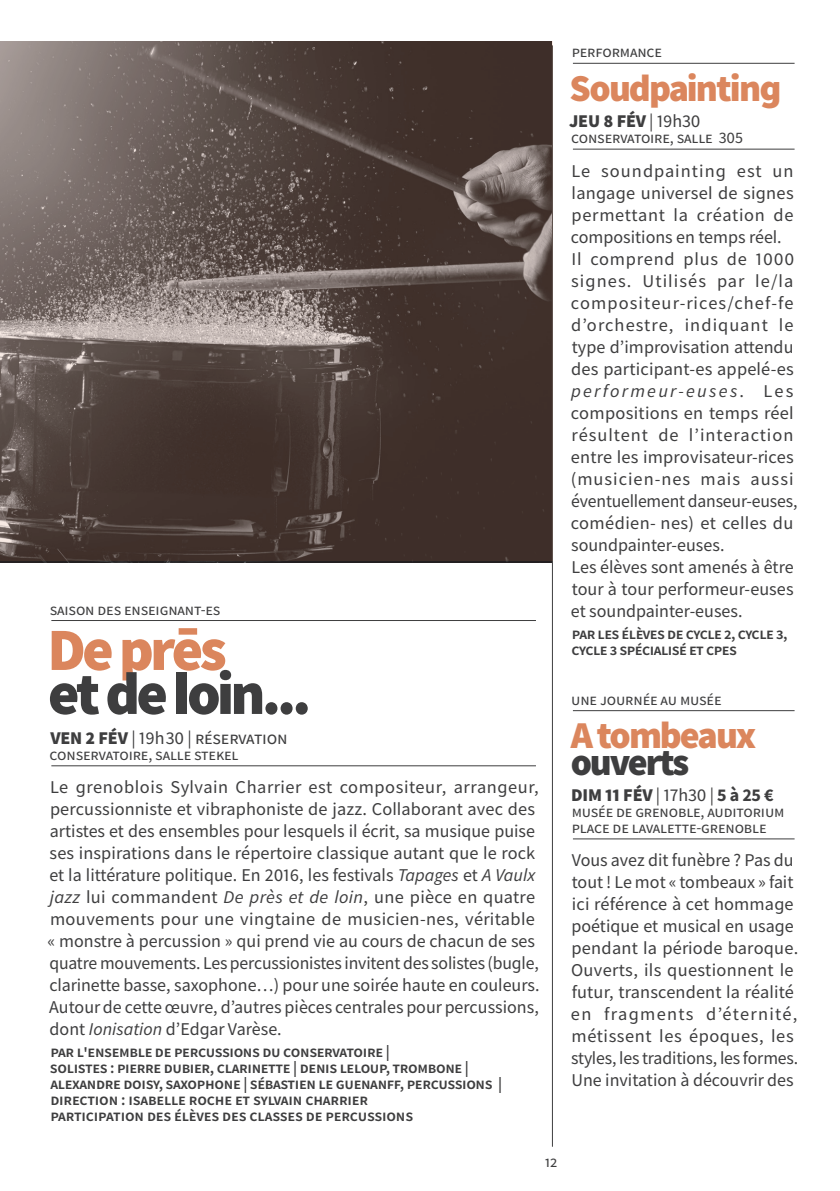
<style>
.page{position:relative;width:840px;height:1191px;background:#fff}
.page>*{position:absolute;margin:0;border:0;box-sizing:border-box;transform-origin:0 0}
.t1{font:60px "Source Sans Variable";letter-spacing:-.06em;color:#3e3e3f}
.t2{font:60px "Source Sans Variable";letter-spacing:-.06em;color:#db865d}
.t3{font:38px "Source Sans Variable";letter-spacing:-.045em;color:#db865d}
.t4{font:38px "Source Sans Variable";letter-spacing:-.055em;color:#3e3e3f}
.t5{font:18px/22px "Source Sans Variable";color:#3e3e3f}
.t6{font:16px/16px "Source Sans Variable";letter-spacing:-.02em;color:#3e3e3f}
.s1{font-style:italic}
</style>
<div class="page">
<hr style="left:551px;top:45px;width:1px;height:1101px;background:#3e3e3f">
<hr style="left:572px;top:63px;width:222px;height:1px;background:#3e3e3f">
<hr style="left:572px;top:149px;width:222px;height:1px;background:#3e3e3f">
<hr style="left:572px;top:710px;width:222px;height:1px;background:#3e3e3f">
<hr style="left:572px;top:838px;width:222px;height:1px;background:#3e3e3f">
<hr style="left:839px;top:47px;width:1px;height:519px;background:#db865d">
<hr style="left:51px;top:620px;width:484px;height:1px;background:#3e3e3f">
<hr style="left:51px;top:765px;width:484px;height:1px;background:#3e3e3f">
<svg style="left:0;top:42px;width:552px;height:518px"></svg>
<p class="t6" style="left:50px;top:601px;width:172px">saison des enseignant-es</p>
<h1 class="t2" style="left:47px;top:614px;width:181px">De prēs</h1>
<h1 class="t1" style="left:48px;top:658px;width:265px">et de loin...</h1>
<p class="t5" style="left:50px;top:727px;width:239px">VEN 2 FÉV | 19h 30 | réservation</p>
<p class="t6" style="left:50px;top:746px;width:190px">Conservatoire, salle Stekel</p>
<p class="t5" style="left:47px;top:776px;width:493px">Le grenoblois Sylvain Charrier est compositeur, arrangeur, percussionniste et vibraphoniste de jazz. Collaborant avec des artistes et des ensembles pour lesquels il écrit, sa musique puise ses inspirations dans le répertoire classique autant que le rock et la littérature politique. En 2016, les festivals <span class="s1">Tapages</span> et <span class="s1">A Vaulx jazz</span> lui commandent <span class="s1">De près et de loin</span>, une pièce en quatre mouvements pour une vingtaine de musicien-nes, véritable « monstre à percussion » qui prend vie au cours de chacun de ses quatre mouvements. Les percussionistes invitent des solistes (bugle, clarinette basse, saxophone…) pour une soirée haute en couleurs.<br>Autour de cette œuvre, d’autres pièces centrales pour percussions, dont <span class="s1">Ionisation</span> d’Edgar Varèse.</p>
<p class="t6" style="left:50px;top:1044px;width:453px">par l'ensemble de percussions du conservatoire |<br>solistes : pierre dubier, clarinette | denis leloup, trombone | Alexandre doisy, saxophone | sébastien le guenanff, percussions | direction : isabelle roche et Sylvain charrier<br>participation des élèves des classes de percussions</p>
<p class="t6" style="left:571px;top:44px;width:92px">performance</p>
<h2 class="t3" style="left:569px;top:65px;width:213px">Soudpainting</h2>
<p class="t5" style="left:568px;top:110px;width:133px">JEU 8 FÉV | 19h30</p>
<p class="t6" style="left:571px;top:130px;width:173px">Conservatoire, salle 305</p>
<p class="t5" style="left:570px;top:160px;width:228px">Le soundpainting est un langage universel de signes permettant la création de compositions en temps réel.<br>Il comprend plus de 1000 signes. Utilisés par le/la compositeur-rices/chef-fe d’orchestre, indiquant le type d’improvisation attendu des participant-es appelé-es <span class="s1">performeur-euses</span>. Les compositions en temps réel résultent de l’interaction entre les improvisateur-rices (musicien-nes mais aussi éventuellement danseur-euses, comédien- nes) et celles du soundpainter-euses.<br>Les élèves sont amenés à être tour à tour performeur-euses et soundpainter-euses.</p>
<p class="t6" style="left:571px;top:625px;width:217px">par les élèves de cycle 2, cycle 3, cycle 3 spécialisé et cpes</p>
<p class="t6" style="left:571px;top:691px;width:152px">une journée au musée</p>
<h2 class="t3" style="left:570px;top:712px;width:187px">A tombeaux</h2>
<h2 class="t4" style="left:570px;top:739px;width:120px">ouverts</h2>
<p class="t5" style="left:571px;top:784px;width:204px">DIM 11 FÉV | 17h30 | 5 à 25 €</p>
<p class="t6" style="left:571px;top:803px;width:214px">M usée de Grenoble, auditorium place de Lavalette-grenoble</p>
<p class="t5" style="left:570px;top:849px;width:229px">Vous avez dit funèbre ? Pas du tout ! Le mot « tombeaux » fait ici référence à cet hommage poétique et musical en usage pendant la période baroque.<br>Ouverts, ils questionnent le futur, transcendent la réalité en fragments d’éternité, métissent les époques, les styles, les traditions, les formes.<br>Une invitation à découvrir des</p>
<p class="t6" style="left:544px;top:1153px;width:14px">12</p>
</div>
